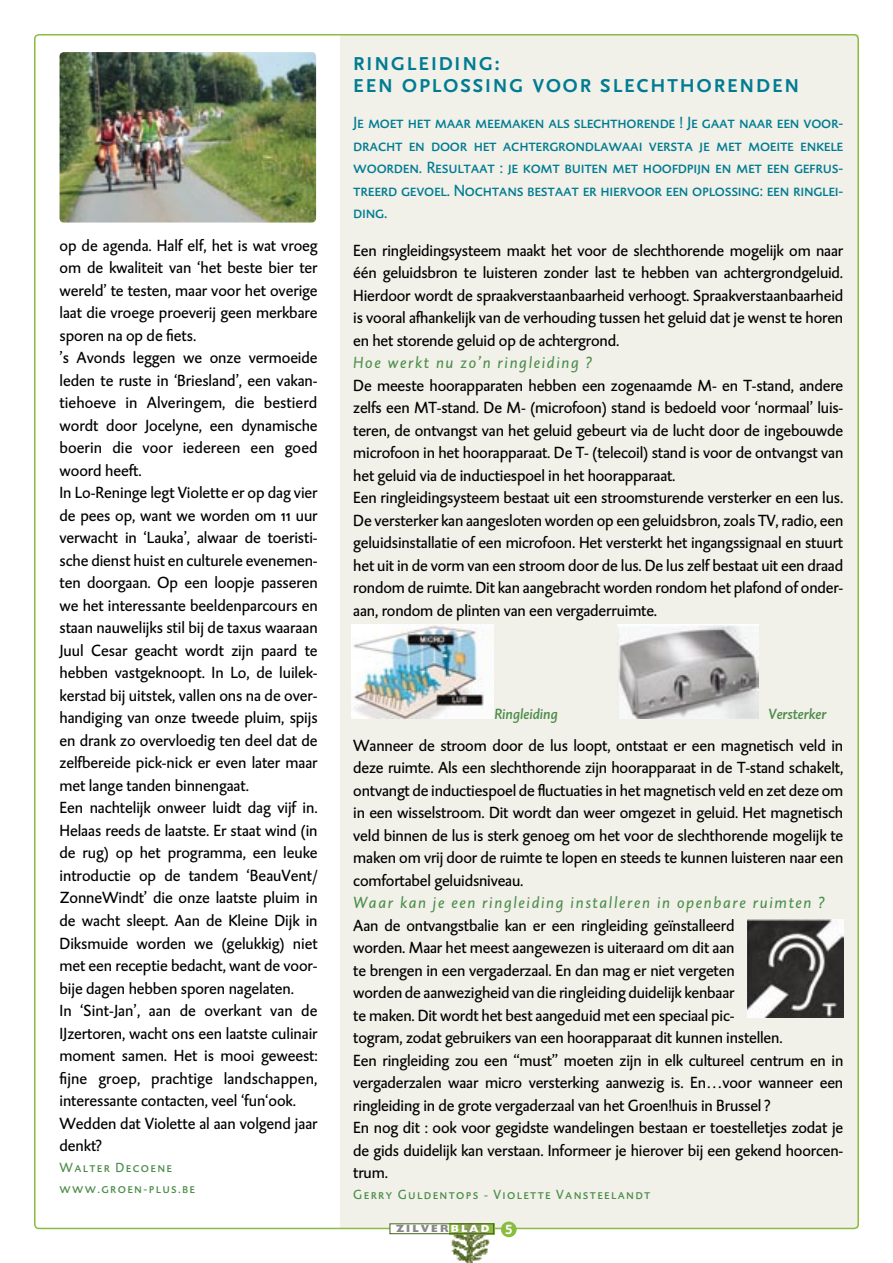
<style>
.page{position:relative;width:893px;height:1263px;background:#fff}
.page>*{position:absolute;margin:0;border:0;box-sizing:border-box;transform-origin:0 0}
.t1{font:700 19.5px "AD Scala Sans Tab";color:#007c92}
.t2{font:16.5px/22.5px "DTL Caspari ST";letter-spacing:-.01em;color:#000}
.t3{font:16.5px/22.5px "DTL Caspari T Caps";letter-spacing:-.015em;color:#007c92;text-align:justify}
.t4{font:italic 16.5px "DTL Caspari ST";letter-spacing:.1em;color:#4d8e4b}
.t5{font:italic 15px "DTL Caspari ST Medium";color:#4d8e4b}
.t6{font:13.5px/21px "DTL Caspari T Caps";letter-spacing:.1em;color:#4d8e4b}
.t7{font:800 10.5px "Gill Sans";letter-spacing:.2em;color:#878889}
.s1{color:#fff}
.s2{font-family:"DTL Caspari T";font-weight:700;font-size:13.5px;color:#fff}
</style>
<div class="page">
<div style="left:340px;top:34px;width:519px;height:1194px;background:#f1f0e9"></div>
<img style="left:352px;top:624px;width:141px;height:94px">
<img style="left:618px;top:624px;width:140px;height:95px">
<img style="left:747px;top:920px;width:96px;height:97px">
<div style="left:501px;top:1221px;width:16px;height:16px;background:#8abc41;border-radius:50%"></div>
<div style="left:390px;top:1224px;width:103px;height:10px;background:#fff"></div>
<img style="left:446px;top:1225px;width:47px;height:38px">
<img style="left:450px;top:1225px;width:42px;height:7px">
<div style="left:390px;top:1223px;width:104px;height:11px;border:1px solid #465f1b"></div>
<img style="left:60px;top:52px;width:256px;height:171px;border-radius:4px">
<p class="t2" style="left:60px;top:234px;width:260px">op de agenda. Half elf, het is wat vroeg om de kwaliteit van ‘het beste bier ter wereld’ te testen, maar voor het overige laat die vroege proeverij geen merkbare sporen na op de fiets.<br>’s Avonds leggen we onze vermoeide leden te ruste in ‘Briesland’, een vakan&shy;tiehoeve in Alveringem, die bestierd wordt door Jocelyne, een dynamische boerin die voor iedereen een goed woord heeft.<br>In Lo-Reninge legt Violette er op dag vier de pees op, want we worden om 11 uur verwacht in ‘Lauka’, alwaar de toeristi&shy;sche dienst huist en culturele evenemen&shy;ten doorgaan. Op een loopje passeren we het interessante beeldenparcours en staan nauwelijks stil bij de taxus waaraan Juul Cesar geacht wordt zijn paard te hebben vastgeknoopt. In Lo, de luilek&shy;kerstad bij uitstek, vallen ons na de over&shy;handiging van onze tweede pluim, spijs en drank zo overvloedig ten deel dat de zelfbereide pick-nick er even later maar met lange tanden binnengaat.<br>Een nachtelijk onweer luidt dag vijf in.<br>Helaas reeds de laatste. Er staat wind (in de rug) op het programma, een leuke introductie op de tandem ‘BeauVent/ ZonneWindt’ die onze laatste pluim in de wacht sleept. Aan de Kleine Dijk in Diksmuide worden we (gelukkig) niet met een receptie bedacht, want de voor&shy;bije dagen hebben sporen nagelaten.<br>In ‘Sint-Jan’, aan de overkant van de IJzertoren, wacht ons een laatste culinair moment samen. Het is mooi geweest: fijne groep, prachtige landschappen, interessante contacten, veel ‘fun‘ook.<br>Wedden dat Violette al aan volgend jaar denkt?</p>
<p class="t6" style="left:60px;top:1157px;width:137px">Walter Decoene www.groen-plus.be</p>
<p class="t1" style="left:353px;top:53px;width:14px">RINGLEIDING</p>
<p class="t1" style="left:495px;top:53px;width:6px">:</p>
<p class="t1" style="left:353px;top:75px;width:14px">EEN</p>
<p class="t1" style="left:402px;top:75px;width:44px">OPLOSSING</p>
<p class="t1" style="left:533px;top:75px;width:16px">VOOR</p>
<p class="t1" style="left:600px;top:75px;width:16px">SLECHTHORENDEN</p>
<p class="t3" style="left:353px;top:111px;width:491px">Je moet het maar meemaken als slechthorende ! Je gaat naar een voor&shy;dracht en door het achtergrondlawaai versta je met moeite enkele woorden. Resultaat : je komt buiten met hoofdpijn en met een gefrus&shy;treerd gevoel. Nochtans bestaat er hiervoor een oplossing: een ringlei&shy;ding.</p>
<p class="t2" style="left:353px;top:239px;width:491px;text-align:justify">Een ringleidingsysteem maakt het voor de slechthorende mogelijk om naar één geluidsbron te luisteren zonder last te hebben van achtergrondgeluid.<br>Hierdoor wordt de spraakverstaanbaarheid verhoogt. Spraakverstaanbaarheid is vooral afhankelijk van de verhouding tussen het geluid dat je wenst te horen en het storende geluid op de achtergrond.</p>
<p class="t4" style="left:353px;top:353px;width:240px">Hoe werkt nu zo’n ringleiding ?</p>
<p class="t2" style="left:353px;top:374px;width:492px">De meeste hoorapparaten hebben een zogenaamde M- en T-stand, andere zelfs een MT-stand. De M- (microfoon) stand is bedoeld voor ‘normaal’ luis&shy;teren, de ontvangst van het geluid gebeurt via de lucht door de ingebouwde microfoon in het hoorapparaat. De T- (telecoil) stand is voor de ontvangst van het geluid via de inductiespoel in het hoorapparaat.<br>Een ringleidingsysteem bestaat uit een stroomsturende versterker en een lus.<br>De versterker kan aangesloten worden op een geluidsbron, zoals TV, radio, een geluidsinstallatie of een microfoon. Het versterkt het ingangssignaal en stuurt het uit in de vorm van een stroom door de lus. De lus zelf bestaat uit een draad rondom de ruimte. Dit kan aangebracht worden rondom het plafond of onder&shy;aan, rondom de plinten van een vergaderruimte.</p>
<p class="t5" style="left:494px;top:704px;width:65px">Ringleiding</p>
<p class="t5" style="left:769px;top:704px;width:59px">Versterker</p>
<p class="t2" style="left:353px;top:734px;width:492px;text-align:justify">Wanneer de stroom door de lus loopt, ontstaat er een magnetisch veld in deze ruimte. Als een slechthorende zijn hoorapparaat in de T-stand schakelt, ontvangt de inductiespoel de fluctuaties in het magnetisch veld en zet deze om in een wisselstroom. Dit wordt dan weer omgezet in geluid. Het magnetisch veld binnen de lus is sterk genoeg om het voor de slechthorende mogelijk te maken om vrij door de ruimte te lopen en steeds te kunnen luisteren naar een comfortabel geluidsniveau.</p>
<p class="t4" style="left:353px;top:893px;width:473px">Waar kan je een ringleiding installeren in openbare ruimten ?</p>
<p class="t2" style="left:353px;top:914px;width:492px">Aan de ontvangstbalie kan er een ringleiding geïnstalleerd<br>worden. Maar het meest aangewezen is uiteraard om dit aan<br>te brengen in een vergaderzaal. En dan mag er niet vergeten<br>worden de aanwezigheid van die ringleiding duidelijk kenbaar<br>te maken. Dit wordt het best aangeduid met een speciaal pic-<br>togram, zodat gebruikers van een hoorapparaat dit kunnen instellen.<br>Een ringleiding zou een “must” moeten zijn in elk cultureel centrum en in vergaderzalen waar micro versterking aanwezig is. En…voor wanneer een ringleiding in de grote vergaderzaal van het Groen!huis in Brussel ?<br>En nog dit : ook voor gegidste wandelingen bestaan er toestelletjes zodat je de gids duidelijk kan verstaan. Informeer je hierover bij een gekend hoorcen&shy;trum.</p>
<p class="t6" style="left:353px;top:1184px;width:298px">Gerry Guldentops - Violette Vansteelandt</p>
<p class="t7" style="left:396px;top:1222px;width:118px">ZILVER<span class="s1">BLAD</span> <span class="s2">5</span></p>
</div>
